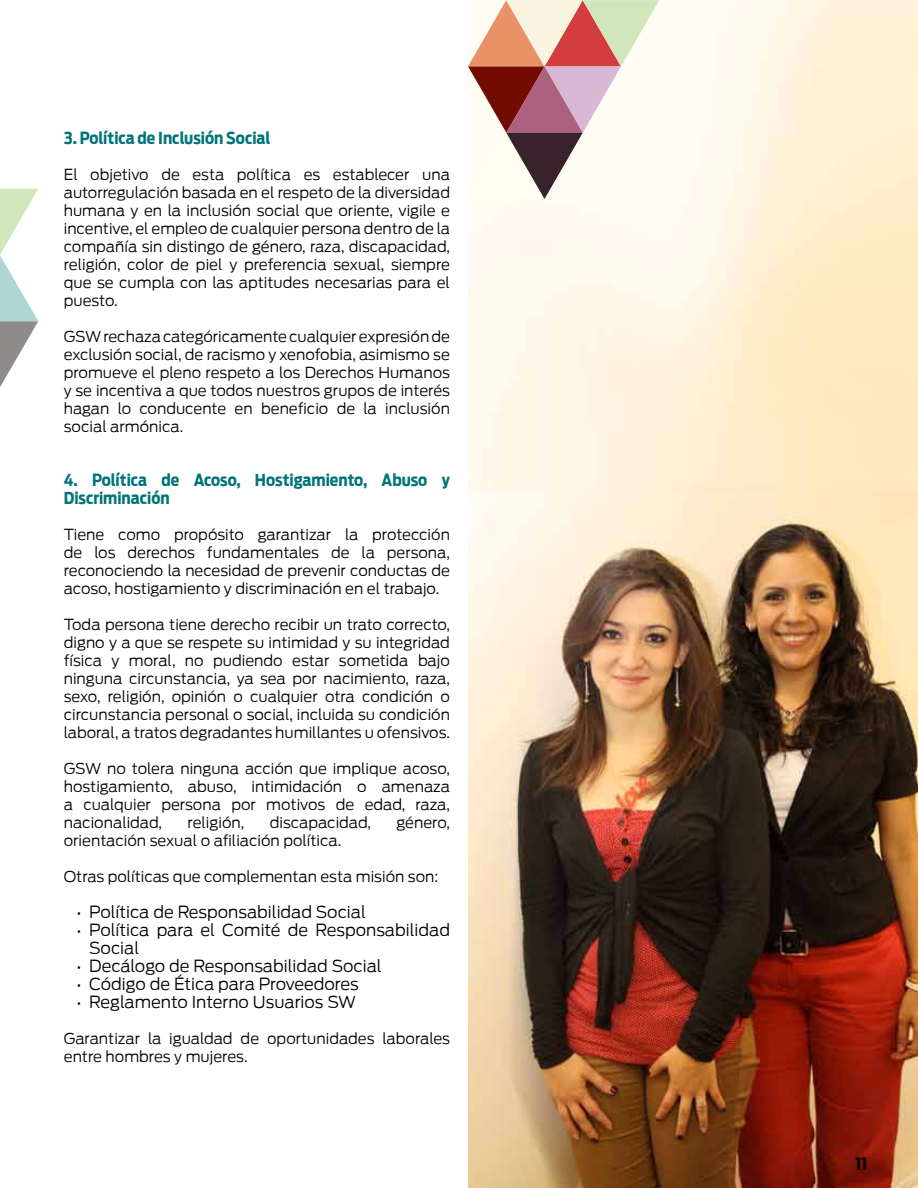
<style>
.page{position:relative;width:918px;height:1188px;background:#fff}
.page>*{position:absolute;margin:0;border:0;box-sizing:border-box;transform-origin:0 0}
.t1{font:300 16.5px/18px "Antenna";color:#000}
.t2{font:700 16.5px/18px "Antenna Cond";color:#007379}
.t3{font:700 16.5px "Antenna Cond";color:#000}
.t4{font:300 15px/18px "Antenna";color:#000;text-align:justify}
.s1{font-size:15px}
</style>
<div class="page">
<img style="left:468px;top:0;width:450px;height:1188px">
<svg style="left:0;top:189px;width:38px;height:198px"></svg>
<svg style="left:468px;top:0;width:191px;height:199px"></svg>
<img style="left:506px;top:133px;width:77px;height:1px">
<p class="t2" style="left:64px;top:129px;width:208px">3. Política de Inclusión Social</p>
<p class="t4" style="left:64px;top:166px;width:388px">El objetivo de esta política es establecer una autorregulación basada en el respeto de la diversidad humana y en la inclusión social que oriente, vigile e incentive, el empleo de cualquier persona dentro de la compañía sin distingo de género, raza, discapacidad, religión, color de piel y preferencia sexual, siempre que se cumpla con las aptitudes necesarias para el puesto.</p>
<p class="t4" style="left:64px;top:328px;width:388px">GSW rechaza categóricamente cualquier expresión de exclusión social, de racismo y xenofobia, asimismo se promueve el pleno respeto a los Derechos Humanos y se incentiva a que todos nuestros grupos de interés hagan lo conducente en beneficio de la inclusión social armónica.</p>
<p class="t2" style="left:64px;top:471px;width:388px">4. Política de Acoso, Hostigamiento, Abuso y<br>Discriminación</p>
<p class="t4" style="left:64px;top:526px;width:388px">Tiene como propósito garantizar la protección de los derechos fundamentales de la persona, reconociendo la necesidad de prevenir conductas de acoso, hostigamiento y discriminación en el trabajo.</p>
<p class="t4" style="left:64px;top:616px;width:388px">Toda persona tiene derecho recibir un trato correcto, digno y a que se respete su intimidad y su integridad física y moral, no pudiendo estar sometida bajo ninguna circunstancia, ya sea por nacimiento, raza, sexo, religión, opinión o cualquier otra condición o circunstancia personal o social, incluida su condición laboral, a tratos degradantes humillantes u ofensivos.</p>
<p class="t4" style="left:64px;top:760px;width:388px">GSW no tolera ninguna acción que implique acoso, hostigamiento, abuso, intimidación o amenaza a cualquier persona por motivos de edad, raza, nacionalidad,</p>
<p class="t4" style="left:188px;top:814px;width:58px">religión,</p>
<p class="t4" style="left:270px;top:814px;width:103px">discapacidad,</p>
<p class="t4" style="left:397px;top:814px;width:55px">género,</p>
<p class="t4" style="left:64px;top:832px;width:279px">orientación sexual o afiliación política.</p>
<p class="t4" style="left:64px;top:868px;width:376px">Otras políticas que complementan esta misión son:</p>
<p class="t1" style="left:77px;top:903px;width:291px"><span class="s1">•</span> Política de Responsabilidad Social</p>
<p class="t1" style="left:89px;top:921px;width:362px;text-indent:-13px"><span class="s1">•</span> Política para el Comité de Responsabilidad<br>Social</p>
<p class="t1" style="left:77px;top:957px;width:307px"><span class="s1">•</span> Decálogo de Responsabilidad Social</p>
<p class="t1" style="left:77px;top:975px;width:284px"><span class="s1">•</span> Código de Ética para Proveedores</p>
<p class="t1" style="left:77px;top:993px;width:281px"><span class="s1">•</span> Reglamento Interno Usuarios SW</p>
<p class="t4" style="left:64px;top:1030px;width:388px">Garantizar la igualdad de oportunidades laborales entre hombres y mujeres.</p>
<p class="t3" style="left:855px;top:1154px;width:13px">11</p>
</div>
